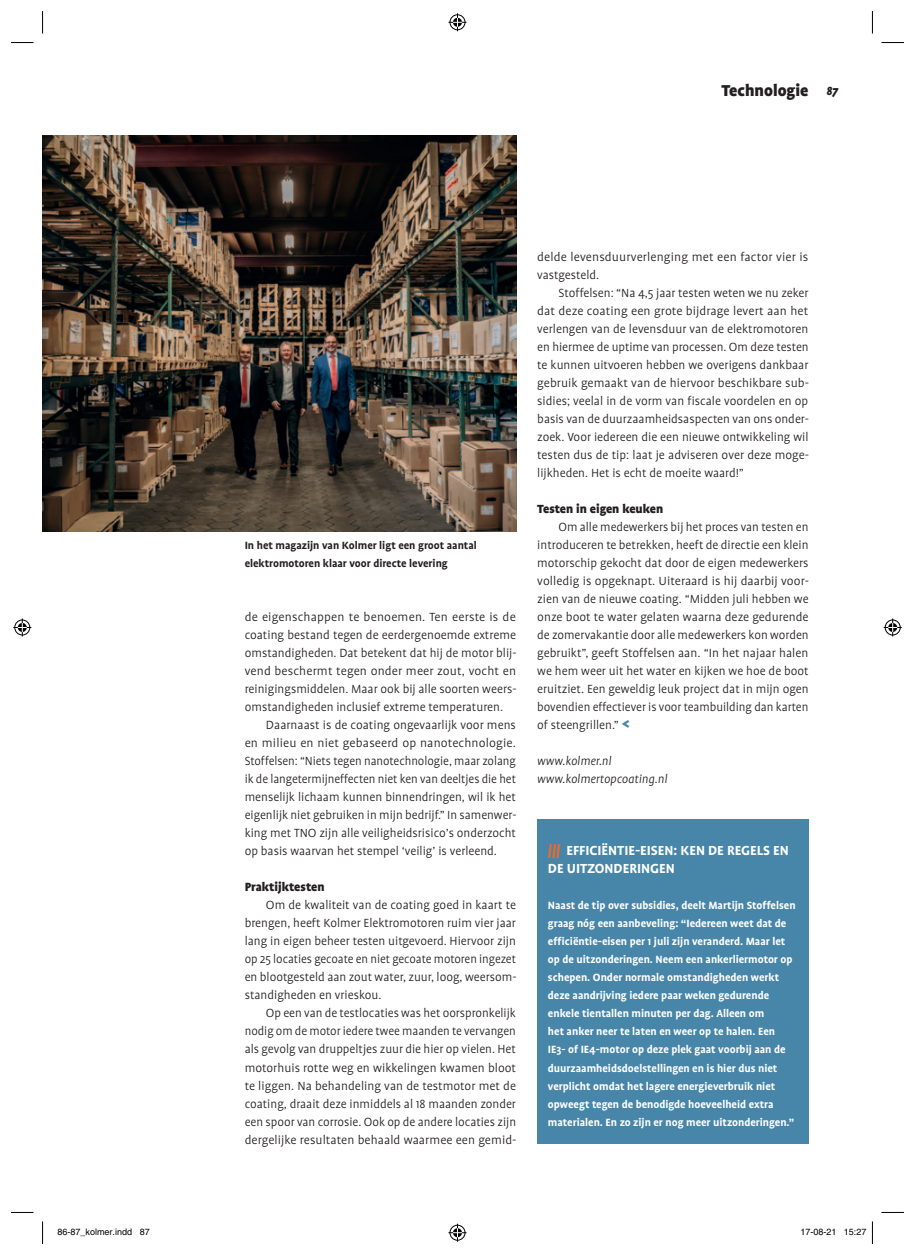
<style>
.page{position:relative;width:915px;height:1255px;background:#fff}
.page>*{position:absolute;margin:0;border:0;box-sizing:border-box;transform-origin:0 0}
.t1{font:900 18px "Profile";color:#231f20}
.t2{font:700 15px/18px "Profile";color:#fff}
.t3{font:300 13.5px/18px "Profile";color:#231f20;text-align:justify}
.t4{font:italic 300 13.5px/18px "Profile";color:#231f20}
.t5{font:900 13.5px "Profile";color:#231f20}
.t6{font:700 12px/18px "Profile";color:#fff}
.t7{font:700 12px/18px "Profile";color:#231f20}
.t8{font:9px "Helvetica";color:#000}
.s1{font-style:italic;font-size:13.5px}
.s2{font-weight:900;font-size:18px;color:#4786a9}
.s3{font-weight:900;font-style:italic;color:#f36a21}
</style>
<div class="page">
<img style="left:43px;top:135px;width:473px;height:396px">
<div style="left:537px;top:819px;width:271px;height:324px;background:#4786a9"></div>
<svg style="left:11px;top:42px;width:23px;height:1px"></svg>
<svg style="left:881px;top:42px;width:22px;height:1px"></svg>
<svg style="left:11px;top:1212px;width:23px;height:1px"></svg>
<svg style="left:881px;top:1212px;width:22px;height:1px"></svg>
<svg style="left:42px;top:11px;width:1px;height:23px"></svg>
<svg style="left:42px;top:1221px;width:1px;height:22px"></svg>
<svg style="left:871px;top:11px;width:1px;height:22px"></svg>
<svg style="left:448px;top:13px;width:18px;height:18px"></svg>
<svg style="left:448px;top:1223px;width:18px;height:18px"></svg>
<svg style="left:13px;top:618px;width:18px;height:18px"></svg>
<svg style="left:883px;top:618px;width:18px;height:18px"></svg>
<svg style="left:871px;top:1222px;width:1px;height:21px"></svg>
<h1 class="t1" style="left:721px;top:80px;width:118px">Technologie <span class="s1">87</span></h1>
<p class="t7" style="left:244px;top:536px;width:233px">In het magazijn van Kolmer ligt een groot aantal elektromotoren klaar voor directe levering</p>
<p class="t3" style="left:244px;top:608px;width:273px">de eigenschappen te benoemen. Ten eerste is de coating bestand tegen de eerdergenoemde extreme omstandigheden. Dat betekent dat hij de motor blij&shy;vend beschermt tegen onder meer zout, vocht en reinigingsmiddelen. Maar ook bij alle soorten weers&shy;omstandigheden inclusief extreme temperaturen.</p>
<p class="t3" style="left:244px;top:716px;width:273px;text-indent:21px">Daarnaast is de coating ongevaarlijk voor mens en milieu en niet gebaseerd op nanotechnologie.<br>Stoffelsen: “Niets tegen nanotechnologie, maar zolang ik de langetermijneffecten niet ken van deeltjes die het menselijk lichaam kunnen binnendringen, wil ik het eigenlijk niet gebruiken in mijn bedrijf.” In samenwer&shy;king met TNO zijn alle veiligheidsrisico’s onderzocht op basis waarvan het stempel ‘veilig’ is verleend.</p>
<p class="t5" style="left:244px;top:879px;width:81px">Praktijktesten</p>
<p class="t3" style="left:244px;top:896px;width:273px;text-indent:21px">Om de kwaliteit van de coating goed in kaart te brengen, heeft Kolmer Elektromotoren ruim vier jaar lang in eigen beheer testen uitgevoerd. Hiervoor zijn op 25 locaties gecoate en niet gecoate motoren ingezet en blootgesteld aan zout water, zuur, loog, weersom&shy;standigheden en vrieskou.</p>
<p class="t3" style="left:244px;top:1004px;width:273px;text-indent:21px">Op een van de testlocaties was het oorspronkelijk nodig om de motor iedere twee maanden te vervangen als gevolg van druppeltjes zuur die hier op vielen. Het motorhuis rotte weg en wikkelingen kwamen bloot te liggen. Na behandeling van de testmotor met de coating, draait deze inmiddels al 18 maanden zonder een spoor van corrosie. Ook op de andere locaties zijn dergelijke resultaten behaald waarmee een gemid-</p>
<p class="t3" style="left:537px;top:248px;width:272px">delde levensduurverlenging met een factor vier is vastgesteld.</p>
<p class="t3" style="left:537px;top:284px;width:273px;text-indent:21px">Stoffelsen: “Na 4,5 jaar testen weten we nu zeker dat deze coating een grote bijdrage levert aan het verlengen van de levensduur van de elektromotoren en hiermee de uptime van processen. Om deze testen te kunnen uitvoeren hebben we overigens dankbaar gebruik gemaakt van de hiervoor beschikbare sub&shy;sidies; veelal in de vorm van fiscale voordelen en op basis van de duurzaamheidsaspecten van ons onder&shy;zoek. Voor iedereen die een nieuwe ontwikkeling wil testen dus de tip: laat je adviseren over deze moge&shy;lijkheden. Het is echt de moeite waard!”</p>
<p class="t5" style="left:537px;top:501px;width:127px">Testen in eigen keuken</p>
<p class="t3" style="left:537px;top:518px;width:273px;text-indent:21px">Om alle medewerkers bij het proces van testen en introduceren te betrekken, heeft de directie een klein motorschip gekocht dat door de eigen medewerkers volledig is opgeknapt. Uiteraard is hij daarbij voor&shy;zien van de nieuwe coating. “Midden juli hebben we onze boot te water gelaten waarna deze gedurende de zomervakantie door alle medewerkers kon worden gebruikt”, geeft Stoffelsen aan. “In het najaar halen we hem weer uit het water en kijken we hoe de boot eruitziet. Een geweldig leuk project dat in mijn ogen bovendien effectiever is voor teambuilding dan karten of steengrillen.” <span class="s2">&lt;</span></p>
<p class="t4" style="left:537px;top:752px;width:132px">www.kolmer.nl www.kolmertopcoating.nl</p>
<p class="t2" style="left:547px;top:841px;width:242px"><span class="s3">|||</span> EFFICIËNTIE-EISEN: KEN DE REGELS EN<br>DE UITZONDERINGEN</p>
<p class="t6" style="left:547px;top:896px;width:249px">Naast de tip over subsidies, deelt Martijn Stoffelsen graag nóg een aanbeveling: “Iedereen weet dat de efficiëntie-eisen per 1 juli zijn veranderd. Maar let op de uitzonderingen. Neem een ankerliermotor op schepen. Onder normale omstandigheden werkt deze aandrijving iedere paar weken gedurende enkele tientallen minuten per dag. Alleen om<br>het anker neer te laten en weer op te halen. Een IE3- of IE4-motor op deze plek gaat voorbij aan de duurzaamheidsdoelstellingen en is hier dus niet verplicht omdat het lagere energieverbruik niet opweegt tegen de benodigde hoeveelheid extra materialen. En zo zijn er nog meer uitzonderingen.”</p>
<p class="t8" style="left:58px;top:1226px;width:94px">86-87_kolmer.indd 87</p>
<p class="t8" style="left:800px;top:1226px;width:68px">17-08-21 15:27</p>
</div>
